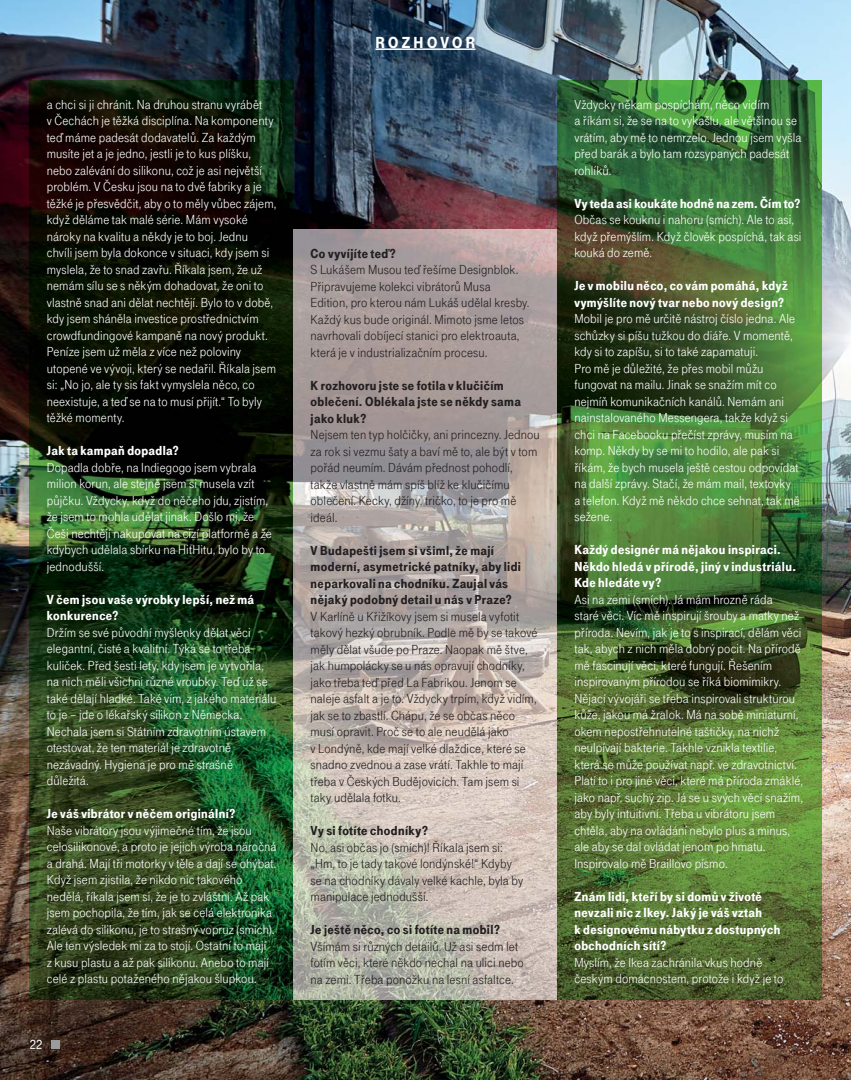
<style>
.page{position:relative;width:851px;height:1080px;background:#fff}
.page>*{position:absolute;margin:0;border:0;box-sizing:border-box;transform-origin:0 0}
.t1{font:16.5px "Tele Grotesk EE Ultr";letter-spacing:.195em;color:#fff}
.t2{font:13.5px/16.5px "Tele Grotesk EE Norm";letter-spacing:.01em;color:#fff}
.t3{font:13.5px/16.5px "Tele Grotesk EE Norm";letter-spacing:.01em;color:#231f20}
.t4{font:13.5px/16.5px "Tele Grotesk EE Ultr";letter-spacing:.03em;color:#fff}
.t5{font:13.5px/16.5px "Tele Grotesk EE Ultr";letter-spacing:.03em;color:#231f20}
.t6{font:13.5px "Tele Grotesk EE Halb";color:#fff}
</style>
<div class="page">
<img style="left:0;top:0;width:850px;height:1080px">
<img style="left:30px;top:81px;width:263px;height:918px">
<img style="left:293px;top:230px;width:264px;height:769px">
<img style="left:557px;top:81px;width:264px;height:918px">
<hr style="left:375px;top:48px;width:100px;height:2px;background:#fff">
<div style="left:51px;top:1040px;width:9px;height:9px;background:#999b9e"></div>
<p class="t2" style="left:47px;top:95px;width:231px">a chci si ji chránit. Na druhou stranu vyrábět<br>v Čechách je těžká disciplína. Na komponenty teď máme padesát dodavatelů. Za každým musíte jet a je jedno, jestli je to kus plíšku, nebo zalévání do silikonu, což je asi největší problém. V Česku jsou na to dvě fabriky a je těžké je přesvědčit, aby o to měly vůbec zájem, když děláme tak malé série. Mám vysoké nároky na kvalitu a někdy je to boj. Jednu chvíli jsem byla dokonce v situaci, kdy jsem si myslela, že to snad zavřu. Říkala jsem, že už nemám sílu se s někým dohadovat, že oni to vlastně snad ani dělat nechtějí. Bylo to v době, kdy jsem sháněla investice prostřednictvím crowdfundingové kampaně na nový produkt.<br>Peníze jsem už měla z více než poloviny utopené ve vývoji, který se nedařil. Říkala jsem si: „No jo, ale ty sis fakt vymyslela něco, co neexistuje, a teď se na to musí přijít.“ To byly těžké momenty.</p>
<p class="t4" style="left:47px;top:441px;width:133px">Jak ta kampaň dopadla?</p>
<p class="t2" style="left:47px;top:458px;width:226px">Dopadla dobře, na Indiegogo jsem vybrala milion korun, ale stejně jsem si musela vzít půjčku. Vždycky, když do něčeho jdu, zjistím, že jsem to mohla udělat jinak. Došlo mi, že Češi nechtějí nakupovat na cizí platformě a že kdybych udělala sbírku na HitHitu, bylo by to jednodušší.</p>
<p class="t4" style="left:47px;top:590px;width:209px">V čem jsou vaše výrobky lepší, než má konkurence?</p>
<p class="t2" style="left:47px;top:623px;width:231px">Držím se své původní myšlenky dělat věci elegantní, čisté a kvalitní. Týká se to třeba kuliček. Před šesti lety, kdy jsem je vytvořila, na nich měli všichni různé vroubky. Teď už se také dělají hladké. Také vím, z jakého materiálu to je – jde o lékařský silikon z Německa.<br>Nechala jsem si Státním zdravotním ústavem otestovat, že ten materiál je zdravotně nezávadný. Hygiena je pro mě strašně důležitá.</p>
<p class="t4" style="left:47px;top:804px;width:190px">Je váš vibrátor v něčem originální?</p>
<p class="t2" style="left:47px;top:821px;width:231px">Naše vibrátory jsou výjimečné tím, že jsou celosilikonové, a proto je jejich výroba náročná a drahá. Mají tři motorky v těle a dají se ohýbat.<br>Když jsem zjistila, že nikdo nic takového nedělá, říkala jsem si, že je to zvláštní. Až pak jsem pochopila, že tím, jak se celá elektronika zalévá do silikonu, je to strašný vopruz (smích).<br>Ale ten výsledek mi za to stojí. Ostatní to mají<br>z kusu plastu a až pak silikonu. Anebo to mají celé z plastu potaženého nějakou šlupkou.</p>
<p class="t6" style="left:30px;top:1035px;width:14px">22</p>
<p class="t1" style="left:375px;top:31px;width:102px">ROZHOVOR</p>
<p class="t5" style="left:310px;top:244px;width:87px">Co vyvíjíte teď?</p>
<p class="t3" style="left:310px;top:260px;width:220px">S Lukášem Musou teď řešíme Designblok.<br>Připravujeme kolekci vibrátorů Musa Edition, pro kterou nám Lukáš udělal kresby.<br>Každý kus bude originál. Mimoto jsme letos navrhovali dobíjecí stanici pro elektroauta, která je v industrializačním procesu.</p>
<p class="t5" style="left:310px;top:376px;width:212px">K rozhovoru jste se fotila v klučičím oblečení. Oblékala jste se někdy sama jako kluk?</p>
<p class="t3" style="left:310px;top:425px;width:231px">Nejsem ten typ holčičky, ani princezny. Jednou za rok si vezmu šaty a baví mě to, ale být v tom pořád neumím. Dávám přednost pohodlí, takže vlastně mám spíš blíž ke klučičímu oblečení. Kecky, džíny, tričko, to je pro mě ideál.</p>
<p class="t5" style="left:310px;top:541px;width:212px">V Budapešti jsem si všiml, že mají moderní, asymetrické patníky, aby lidi neparkovali na chodníku. Zaujal vás nějaký podobný detail u nás v Praze?</p>
<p class="t3" style="left:310px;top:607px;width:228px">V Karlíně u Křižíkovy jsem si musela vyfotit takový hezký obrubník. Podle mě by se takové měly dělat všude po Praze. Naopak mě štve, jak humpolácky se u nás opravují chodníky, jako třeba teď před La Fabrikou. Jenom se naleje asfalt a je to. Vždycky trpím, když vidím, jak se to zbastlí. Chápu, že se občas něco musí opravit. Proč se to ale neudělá jako<br>v Londýně, kde mají velké dlaždice, které se snadno zvednou a zase vrátí. Takhle to mají třeba v Českých Budějovicích. Tam jsem si taky udělala fotku.</p>
<p class="t5" style="left:310px;top:821px;width:119px">Vy si fotíte chodníky?</p>
<p class="t3" style="left:310px;top:838px;width:214px">No, asi občas jo (smích)! Říkala jsem si: „Hm, to je tady takové londýnské!“ Kdyby se na chodníky dávaly velké kachle, byla by manipulace jednodušší.</p>
<p class="t5" style="left:310px;top:920px;width:191px">Je ještě něco, co si fotíte na mobil?</p>
<p class="t3" style="left:310px;top:937px;width:215px">Všímám si různých detailů. Už asi sedm let fotím věci, které někdo nechal na ulici nebo na zemi. Třeba ponožku na lesní asfaltce.</p>
<p class="t2" style="left:574px;top:95px;width:228px">Vždycky někam pospíchám, něco vidím<br>a říkám si, že se na to vykašlu, ale většinou se vrátím, aby mě to nemrzelo. Jednou jsem vyšla před barák a bylo tam rozsypaných padesát rohlíků.</p>
<p class="t4" style="left:574px;top:194px;width:227px">Vy teda asi koukáte hodně na zem. Čím to?</p>
<p class="t2" style="left:574px;top:210px;width:229px">Občas se kouknu i nahoru (smích). Ale to asi, když přemýšlím. Když člověk pospíchá, tak asi kouká do země.</p>
<p class="t4" style="left:574px;top:276px;width:214px">Je v mobilu něco, co vám pomáhá, když vymýšlíte nový tvar nebo nový design?</p>
<p class="t2" style="left:574px;top:309px;width:227px">Mobil je pro mě určitě nástroj číslo jedna. Ale schůzky si píšu tužkou do diáře. V momentě, kdy si to zapíšu, si to také zapamatuji.<br>Pro mě je důležité, že přes mobil můžu fungovat na mailu. Jinak se snažím mít co nejmíň komunikačních kanálů. Nemám ani nainstalovaného Messengera, takže když si chci na Facebooku přečíst zprávy, musím na komp. Někdy by se mi to hodilo, ale pak si říkám, že bych musela ještě cestou odpovídat na další zprávy. Stačí, že mám mail, textovky a telefon. Když mě někdo chce sehnat, tak mě sežene.</p>
<p class="t4" style="left:574px;top:540px;width:223px">Každý designér má nějakou inspiraci.<br>Někdo hledá v přírodě, jiný v industriálu.<br>Kde hledáte vy?</p>
<p class="t2" style="left:574px;top:590px;width:230px">Asi na zemi (smích). Já mám hrozně ráda<br>staré věci. Víc mě inspirují šrouby a matky než příroda. Nevím, jak je to s inspirací, dělám věci tak, abych z nich měla dobrý pocit. Na přírodě mě fascinují věci, které fungují. Řešením inspirovaným přírodou se říká biomimikry.<br>Nějací vývojáři se třeba inspirovali strukturou kůže, jakou má žralok. Má na sobě miniaturní, okem nepostřehnutelné taštičky, na nichž neulpívají bakterie. Takhle vznikla textilie, která se může používat např. ve zdravotnictví.<br>Platí to i pro jiné věci, které má příroda zmáklé, jako např. suchý zip. Já se u svých věcí snažím, aby byly intuitivní. Třeba u vibrátoru jsem chtěla, aby na ovládání nebylo plus a minus, ale aby se dal ovládat jenom po hmatu.<br>Inspirovalo mě Braillovo písmo.</p>
<p class="t4" style="left:574px;top:887px;width:207px">Znám lidi, kteří by si domů v životě nevzali nic z Ikey. Jaký je váš vztah<br>k designovému nábytku z dostupných obchodních sítí?</p>
<p class="t2" style="left:574px;top:953px;width:210px">Myslím, že Ikea zachránila vkus hodně českým domácnostem, protože i když je to</p>
</div>
